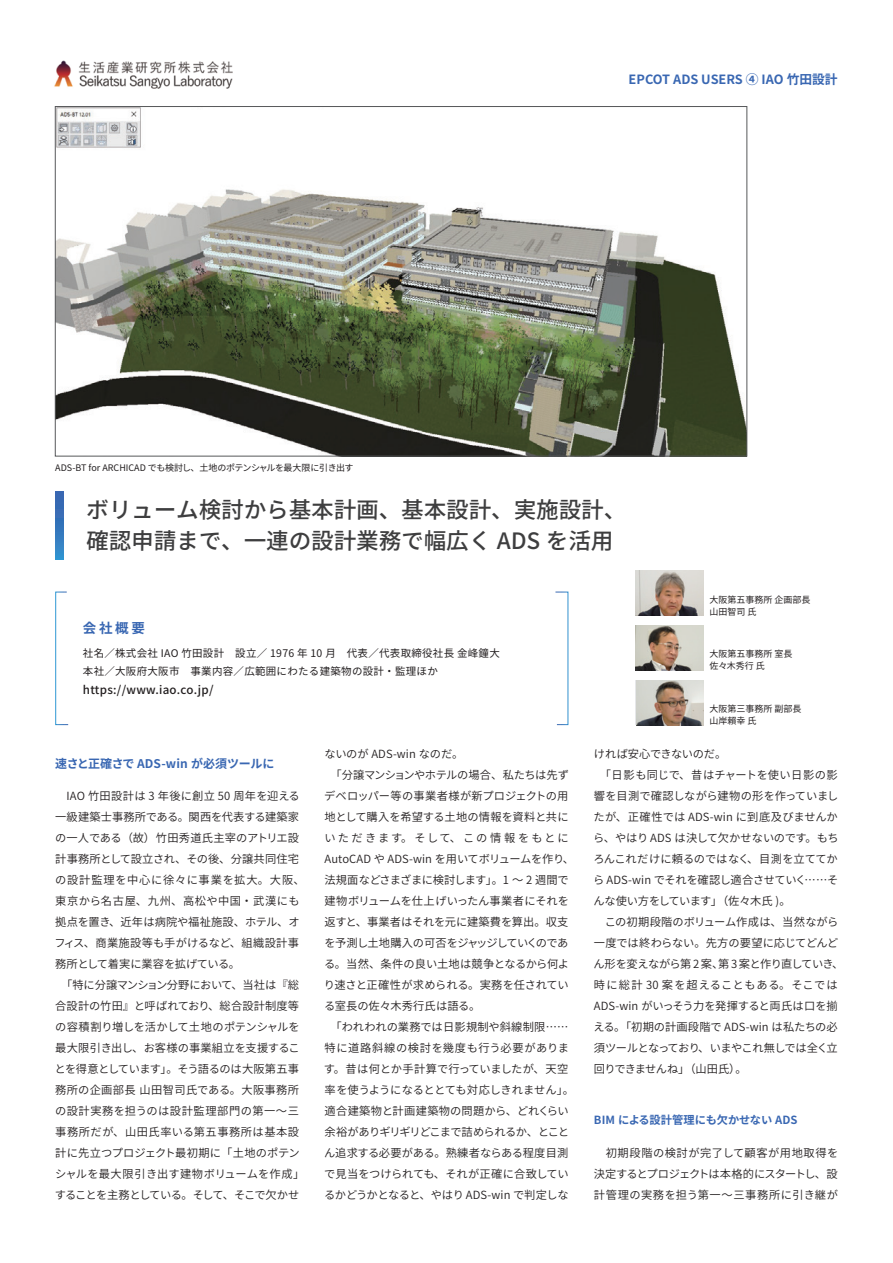
<style>
.page{position:relative;width:893px;height:1263px;background:#fff}
.page>*{position:absolute;margin:0;border:0;box-sizing:border-box;transform-origin:0 0}
.t1{font:500 22.5px "Noto Sans CJ Kjp";color:#3e3e3f}
.t2{font:700 13.5px "Noto Sans CJ Kjp";color:#3967b2}
.t3{font:700 12.75px "Noto Sans CJ Kjp";color:#3967b2}
.t4{font:700 12px "Noto Sans CJ Kjp";letter-spacing:-.01em;color:#3967b2}
.t5{font:500 11.55px "Noto Sans CJ Kjp";letter-spacing:.025em;color:#231f20}
.t6{font:600 11.25px/21px "Noto Sans CJ Kjp";color:#231f20}
.t7{font:700 11.25px "Noto Sans CJ Kjp";letter-spacing:.005em;color:#3967b2}
.t8{font:600 11.25px "Noto Sans CJ Kjp";letter-spacing:-.02em;color:#231f20}
.t9{font:10.5px "Noto Sans CJ Kjp";letter-spacing:.025em;color:#231f20}
.t10{font:9px "Noto Sans CJ Kjp";color:#231f20}
</style>
<div class="page">
<img style="left:54px;top:60px;width:179px;height:29px">
<svg style="left:55px;top:591px;width:14px;height:134px"></svg>
<svg style="left:555px;top:591px;width:14px;height:134px"></svg>
<svg style="left:55px;top:491px;width:9px;height:68px"></svg>
<img style="left:57px;top:108px;width:688px;height:346px">
<img style="left:636px;top:571px;width:67px;height:45px">
<img style="left:636px;top:625px;width:67px;height:45px">
<img style="left:636px;top:680px;width:67px;height:45px">
<p class="t3" style="left:629px;top:72px;width:211px">EPCOT ADS USERS ④ IAO 竹田設計</p>
<p class="t10" style="left:55px;top:462px;width:300px">ADS-BT for ARCHICAD でも検討し、土地のポテンシャルを最大限に引き出す</p>
<p class="t1" style="left:86px;top:497px;width:543px">ボリューム検討から基本計画、基本設計、実施設計、</p>
<p class="t1" style="left:86px;top:528px;width:530px">確認申請まで、一連の設計業務で幅広く ADS を活用</p>
<p class="t2" style="left:83px;top:621px;width:64px">会社概要</p>
<p class="t9" style="left:83px;top:647px;width:429px">社名／株式会社 IAO 竹田設計　設立／ 1976 年 10 月　代表／代表取締役社長 金峰鐘大　</p>
<p class="t9" style="left:83px;top:665px;width:356px">本社／大阪府大阪市　事業内容／広範囲にわたる建築物の設計・監理ほか</p>
<p class="t5" style="left:83px;top:683px;width:132px">https://www.iao.co.jp/</p>
<p class="t10" style="left:709px;top:594px;width:103px">大阪第五事務所 企画部長</p>
<p class="t10" style="left:709px;top:606px;width:49px">山田智司 氏</p>
<p class="t10" style="left:709px;top:649px;width:85px">大阪第五事務所 室長</p>
<p class="t10" style="left:709px;top:661px;width:57px">佐々木秀行 氏</p>
<p class="t10" style="left:709px;top:704px;width:94px">大阪第三事務所 副部長</p>
<p class="t10" style="left:709px;top:716px;width:49px">山岸賴幸 氏</p>
<p class="t4" style="left:55px;top:757px;width:221px">速さと正確さで ADS-win が必須ツールに</p>
<p class="t6" style="left:54px;top:786px;width:252px">　IAO 竹田設計は 3 年後に創立 50 周年を迎える一級建築士事務所である。関西を代表する建築家の一人である（故）竹田秀道氏主宰のアトリエ設計事務所として設立され、その後、分譲共同住宅の設計監理を中心に徐々に事業を拡大。大阪、東京から名古屋、九州、高松や中国・武漢にも拠点を置き、近年は病院や福祉施設、ホテル、オフィス、商業施設等も手がけるなど、組織設計事務所として着実に業容を拡げている。</p>
<p class="t6" style="left:55px;top:975px;width:251px">　「特に分譲マンション分野において、当社は『総合設計の竹田』と呼ばれており、総合設計制度等の容積割り増しを活かして土地のポテンシャルを最大限引き出し、お客様の事業組立を支援することを得意としています」。そう語るのは大阪第五事務所の企画部長 山田智司氏である。大阪事務所の設計実務を担うのは設計監理部門の第一～三事務所だが、山田氏率いる第五事務所は基本設計に先立つプロジェクト最初期に「土地のポテンシャルを最大限引き出す建物ボリュームを作成」することを主務としている。そして、そこで欠かせ</p>
<p class="t6" style="left:325px;top:744px;width:140px">ないのが ADS-win なのだ。</p>
<p class="t6" style="left:324px;top:765px;width:251px">　「分譲マンションやホテルの場合、私たちは先ずデベロッパー等の事業者様が新プロジェクトの用地として購入を希望する土地の情報を資料と共にいただきます。そして、この情報をもとに<br>AutoCAD や ADS-win を用いてボリュームを作り、法規面などさまざまに検討します」。1 ～ 2 週間で建物ボリュームを仕上げいったん事業者にそれを返すと、事業者はそれを元に建築費を算出。収支を予測し土地購入の可否をジャッジしていくのである。当然、条件の良い土地は競争となるから何より速さと正確性が求められる。実務を任されている室長の佐々木秀行氏は語る。</p>
<p class="t6" style="left:324px;top:1017px;width:252px">　「われわれの業務では日影規制や斜線制限……特に道路斜線の検討を幾度も行う必要があります。昔は何とか手計算で行っていましたが、天空率を使うようになるととても対応しきれません」。適合建築物と計画建築物の問題から、どれくらい余裕がありギリギリどこまで詰められるか、とことん追求する必要がある。熟練者ならある程度目測で見当をつけられても、それが正確に合致しているかどうかとなると、やはり ADS-win で判定しな</p>
<p class="t8" style="left:594px;top:748px;width:134px">ければ安心できないのだ。</p>
<p class="t6" style="left:593px;top:765px;width:247px;text-align:justify">　「日影も同じで、昔はチャートを使い日影の影響を目測で確認しながら建物の形を作っていましたが、正確性では ADS-win に到底及びませんから、やはり ADS は決して欠かせないのです。もちろんこれだけに頼るのではなく、目測を立ててから ADS-win でそれを確認し適合させていく……そんな使い方をしています」（佐々木氏 )。</p>
<p class="t6" style="left:593px;top:912px;width:251px">　この初期段階のボリューム作成は、当然ながら一度では終わらない。先方の要望に応じてどんどん形を変えながら第 2 案、第 3 案と作り直していき、時に総計 30 案を超えることもある。そこでは<br>ADS-win がいっそう力を発揮すると両氏は口を揃える。「初期の計画段階で ADS-win は私たちの必須ツールとなっており、いまやこれ無しでは全く立回りできませんね」（山田氏）。</p>
<p class="t7" style="left:594px;top:1114px;width:205px">BIM による設計管理にも欠かせない ADS</p>
<p class="t6" style="left:594px;top:1143px;width:246px;text-align:justify">　初期段階の検討が完了して顧客が用地取得を決定するとプロジェクトは本格的にスタートし、設計管理の実務を担う第一～三事務所に引き継が</p>
</div>
